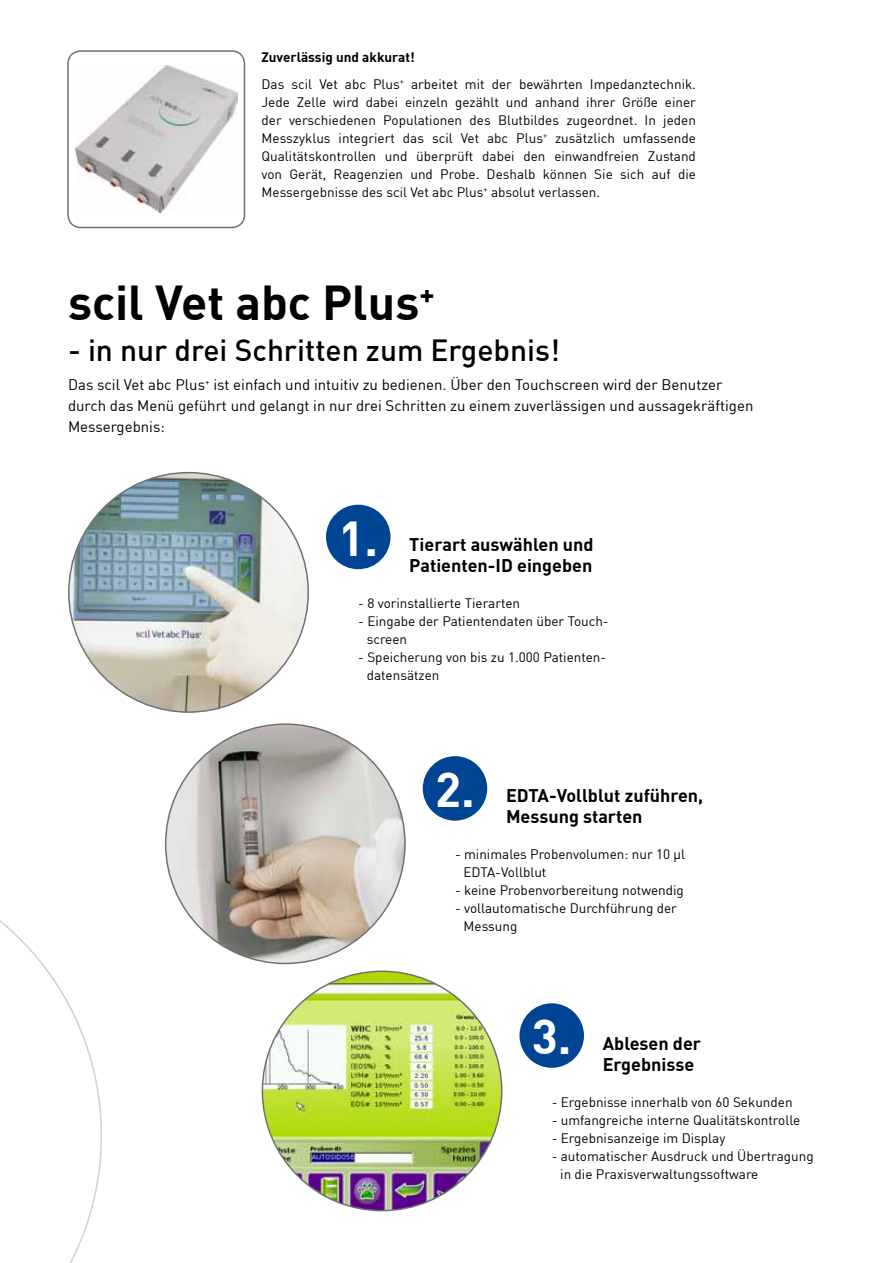
<style>
.page{position:relative;width:893px;height:1263px;background:#fff}
.page>*{position:absolute;margin:0;border:0;box-sizing:border-box;transform-origin:0 0}
.t1{font:700 48px "DIN";color:#000}
.t2{font:700 48px "DIN";color:#fff}
.t3{font:500 30px "DIN";color:#000}
.t4{font:700 18px/21px "DIN";color:#000}
.t5{font:15px/21px "DIN";color:#000}
.t6{font:13.5px/18px "DIN";color:#000}
.s1{font-weight:700}
</style>
<div class="page">
<img style="left:75px;top:66px;width:162px;height:147px">
<div style="left:67px;top:50px;width:178px;height:178px;border:2px solid #707172;border-radius:13px"></div>
<svg style="left:0;top:920px;width:102px;height:343px"></svg>
<img style="left:69px;top:473px;width:239px;height:239px;border-radius:120px">
<div style="left:326px;top:505px;width:64px;height:64px;background:#004494;border-radius:50%"></div>
<img style="left:166px;top:724px;width:239px;height:239px;border-radius:120px">
<div style="left:423px;top:756px;width:64px;height:65px;background:#004494;border-radius:50%"></div>
<img style="left:262px;top:971px;width:240px;height:239px;border-radius:120px">
<div style="left:519px;top:1003px;width:65px;height:65px;background:#004494;border-radius:50%"></div>
<p class="t6" style="left:261px;top:43px;width:436px;line-height:27px"><span class="s1">Zuverlässig und akkurat!<br></span>Das scil Vet abc Plus<sup>+</sup> arbeitet mit der bewährten Impedanztechnik.</p>
<p class="t6" style="left:262px;top:92px;width:436px;text-align:justify">Jede Zelle wird dabei einzeln gezählt und anhand ihrer Größe einer der verschiedenen Populationen des Blutbildes zugeordnet. In jeden Messzyklus integriert das scil Vet abc Plus<sup>+</sup> zusätzlich umfassende Qualitätskontrollen und überprüft dabei den einwandfreien Zustand von Gerät, Reagenzien und Probe. Deshalb können Sie sich auf die Messergebnisse des scil Vet abc Plus<sup>+</sup> absolut verlassen.</p>
<h1 class="t1" style="left:68px;top:272px;width:368px">scil Vet abc Plus<sup>+</sup></h1>
<h2 class="t3" style="left:68px;top:331px;width:493px">- in nur drei Schritten zum Ergebnis!</h2>
<p class="t5" style="left:68px;top:373px;width:687px">Das scil Vet abc Plus<sup>+</sup> ist einfach und intuitiv zu bedienen. Über den Touchscreen wird der Benutzer durch das Menü geführt und gelangt in nur drei Schritten zu einem zuverlässigen und aussagekräftigen<br>Messergebnis:</p>
<h1 class="t2" style="left:338px;top:507px;width:41px">1.</h1>
<h3 class="t4" style="left:409px;top:533px;width:186px">Tierart auswählen und<br>Patienten-ID eingeben</h3>
<p class="t6" style="left:358px;top:594px;width:163px">- 8 vorinstallierte Tierarten</p>
<p class="t6" style="left:367px;top:612px;width:243px;text-indent:-9px">- Eingabe der Patientendaten über Touch&shy;screen</p>
<p class="t6" style="left:367px;top:648px;width:241px;text-indent:-9px">- Speicherung von bis zu 1.000 Patienten&shy;datensätzen</p>
<h1 class="t2" style="left:435px;top:758px;width:41px">2.</h1>
<h3 class="t4" style="left:506px;top:785px;width:199px">EDTA-Vollblut zuführen,<br>Messung starten</h3>
<p class="t6" style="left:463px;top:845px;width:223px;text-indent:-9px">- minimales Probenvolumen: nur 10 μl<br>EDTA-Vollblut</p>
<p class="t6" style="left:455px;top:881px;width:230px">- keine Probenvorbereitung notwendig</p>
<p class="t6" style="left:463px;top:899px;width:215px;text-indent:-9px">- vollautomatische Durchführung der<br>Messung</p>
<h1 class="t2" style="left:532px;top:1005px;width:41px">3.</h1>
<h3 class="t4" style="left:603px;top:1032px;width:100px">Ablesen der<br>Ergebnisse</h3>
<p class="t6" style="left:552px;top:1092px;width:242px">- Ergebnisse innerhalb von 60 Sekunden</p>
<p class="t6" style="left:552px;top:1110px;width:250px">- umfangreiche interne Qualitätskontrolle</p>
<p class="t6" style="left:552px;top:1128px;width:175px">- Ergebnisanzeige im Display</p>
<p class="t6" style="left:560px;top:1146px;width:255px;text-indent:-9px">- automatischer Ausdruck und Übertragung in die Praxisverwaltungssoftware</p>
</div>
